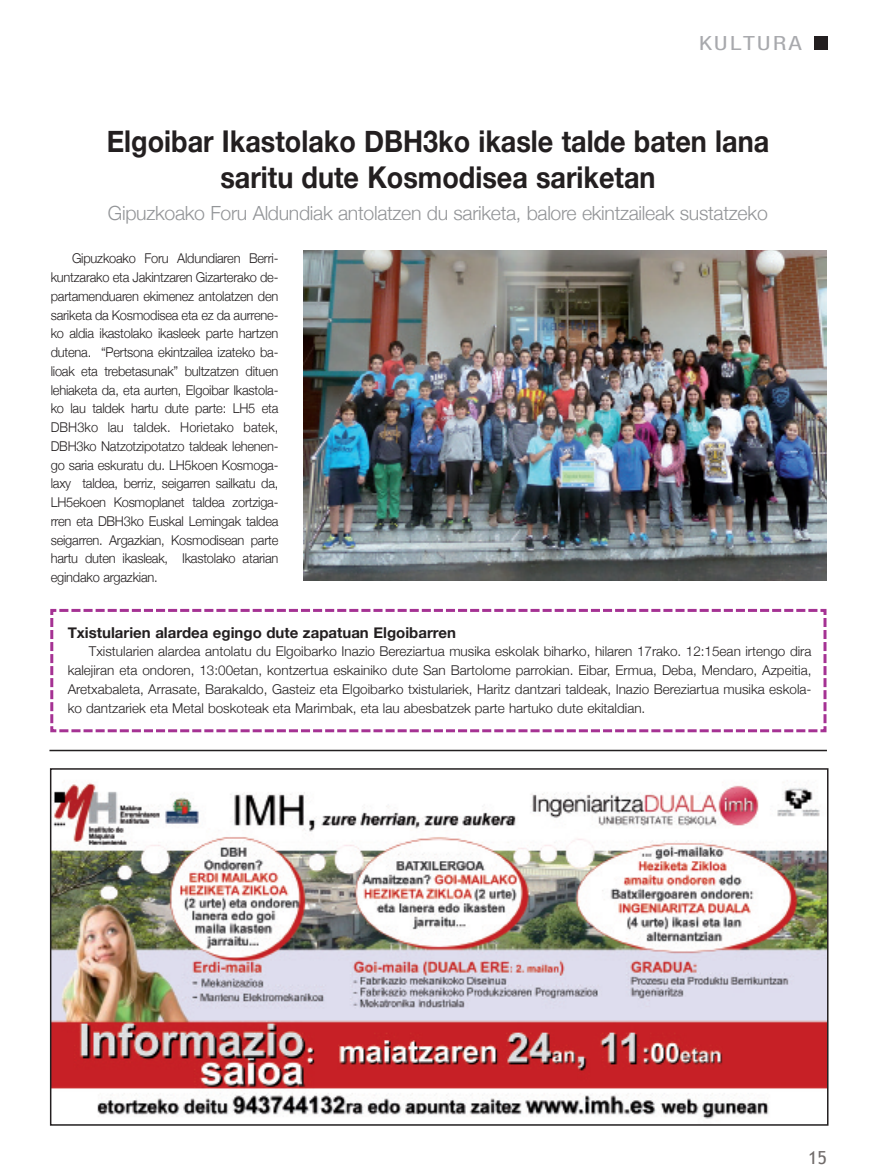
<style>
.page{position:relative;width:877px;height:1175px;background:#fff}
.page>*{position:absolute;margin:0;border:0;box-sizing:border-box;transform-origin:0 0}
.t1{font:700 30px/36px "Helvetica Neue";color:#231f20;text-align:center;scale:.9 1}
.t2{font:21px "NH57";letter-spacing:.09em;color:#a8a9ad;scale:1.3 1}
.t3{font:300 19.5px "Helvetica Neue";letter-spacing:-.015em;color:#939598}
.t4{font:18px "Trebuchet MS";color:#716c6b}
.t5{font:700 15px "Helvetica Neue";color:#231f20}
.t6{font:300 13.5px/18.8px "Helvetica Neue";letter-spacing:-.01em;color:#231f20;text-align:justify;scale:.95 1}
.t7{font:300 13.5px/18.8px "Helvetica Neue";letter-spacing:-.01em;color:#231f20;text-align:justify}
</style>
<div class="page">
<div style="left:815px;top:36px;width:13px;height:14px;background:#231f20"></div>
<svg style="left:50px;top:608px;width:777px;height:125px"></svg>
<img style="left:53px;top:782px;width:772px;height:337px">
<div style="left:50px;top:768px;width:778px;height:357px;border:2px solid #231f20"></div>
<img style="left:304px;top:250px;width:523px;height:331px">
<hr style="left:49px;top:749px;width:778px;height:2px;background:#231f20">
<h2 class="t2" style="left:699px;top:36px;width:80px">KULTURA</h2>
<h1 class="t1" style="left:107px;top:123px;width:737px">Elgoibar Ikastolako DBH3ko ikasle talde baten lana saritu dute Kosmodisea sariketan</h1>
<h3 class="t3" style="left:108px;top:201px;width:661px">Gipuzkoako Foru aldundiak antolatzen du sariketa, balore ekintzaileak sustatzeko</h3>
<p class="t6" style="left:51px;top:249px;width:241px;text-indent:21px">Gipuzkoako Foru aldundiaren Berri&shy;kuntzarako eta Jakintzaren Gizarterako de&shy;partamenduaren ekimenez antolatzen den sariketa da Kosmodisea eta ez da aurrene&shy;ko aldia ikastolako ikasleek parte hartzen dutena. “Pertsona ekintzailea izateko ba&shy;lioak eta trebetasunak” bultzatzen dituen lehiaketa da, eta aurten, Elgoibar Ikastola&shy;ko lau taldek hartu dute parte: LH5 eta DBH3ko lau taldek. Horietako batek, DBH3ko natzotzipotatzo taldeak lehenen&shy;go saria eskuratu du. LH5koen Kosmoga&shy;laxy taldea, berriz, seigarren sailkatu da, LH5ekoen Kosmoplanet taldea zortziga&shy;rren eta DBH3ko Euskal Lemingak taldea seigarren. argazkian, Kosmodisean parte hartu duten ikasleak, Ikastolako atarian egindako argazkian.</p>
<p class="t5" style="left:68px;top:623px;width:390px">Txistularien alardea egingo dute zapatuan Elgoibarren</p>
<p class="t7" style="left:68px;top:642px;width:745px;text-indent:21px">Txistularien alardea antolatu du Elgoibarko Inazio Bereziartua musika eskolak biharko, hilaren 17rako. 12:15ean irtengo dira kalejiran eta ondoren, 13:00etan, kontzertua eskainiko dute san Bartolome parrokian. Eibar, Ermua, Deba, Mendaro, azpeitia, aretxabaleta, arrasate, Barakaldo, Gasteiz eta Elgoibarko txistulariek, Haritz dantzari taldeak, Inazio Bereziartua musika eskola&shy;ko dantzariek eta Metal boskoteak eta Marimbak, eta lau abesbatzek parte hartuko dute ekitaldian.</p>
<h3 class="t4" style="left:808px;top:1147px;width:20px">15</h3>
</div>
